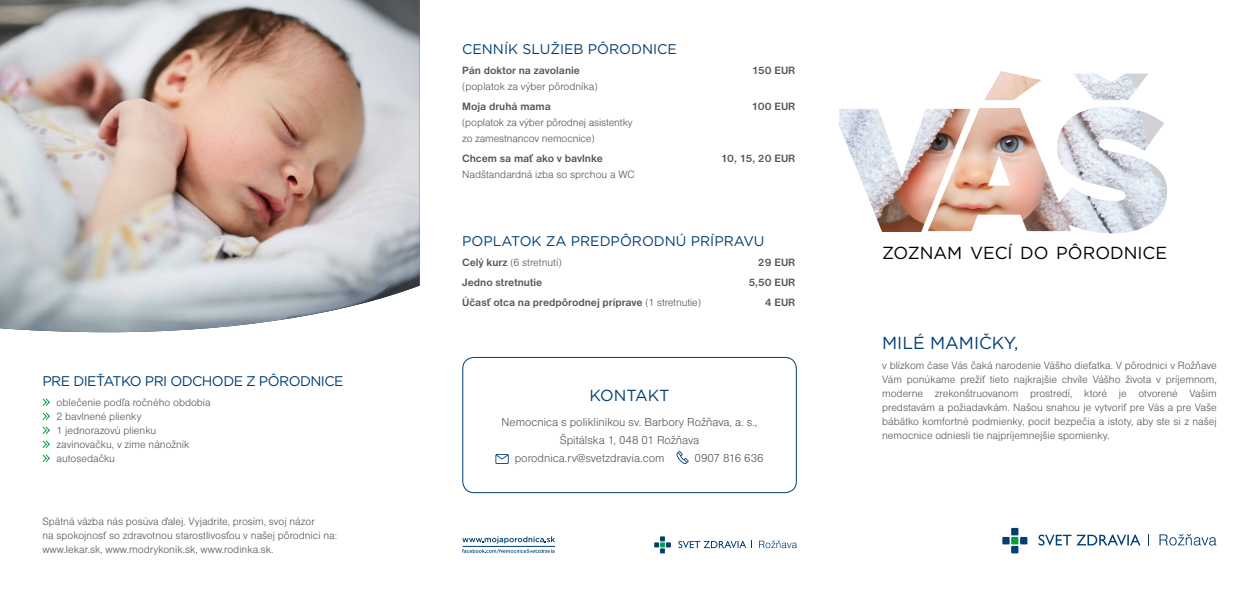
<style>
.page{position:relative;width:1259px;height:596px;background:#fff}
.page>*{position:absolute;margin:0;border:0;box-sizing:border-box;transform-origin:0 0}
.t1{font:17.4px "Gotham";color:#000}
.t2{font:17.4px "Gotham";color:#003e75}
.t3{font:16px "Gotham";letter-spacing:-.005em;color:#003e75}
.t4{font:14px "Gotham";color:#003e75}
.t5{font:14px "Gotham";letter-spacing:-.04em;color:#003e75}
.t6{font:12px "Nimbus Sans DOT Ligh";color:#575756}
.t7{font:11px/14px "Nimbus Sans DOT Ligh";color:#575756}
.t8{font:700 11px "Nimbus Sans DOT";color:#575756}
.s1{font-family:"Nimbus Sans DOT";font-weight:700}
.s2{font-family:"Nimbus Sans DOT Ligh";font-weight:400}
</style>
<div class="page">
<img style="left:839px;top:71px;width:328px;height:162px">
<svg style="left:1038px;top:534px;width:102px;height:11px"></svg>
<div style="left:1011px;top:527px;width:7px;height:8px;background:#003e75"></div>
<div style="left:1011px;top:536px;width:7px;height:8px;background:#00a13a"></div>
<div style="left:1020px;top:536px;width:7px;height:8px;background:#003e75"></div>
<div style="left:1002px;top:536px;width:7px;height:8px;background:#003e75"></div>
<div style="left:1011px;top:545px;width:7px;height:8px;background:#003e75"></div>
<svg style="left:1159px;top:534px;width:57px;height:11px"></svg>
<svg style="left:678px;top:540px;width:74px;height:8px"></svg>
<svg style="left:654px;top:536px;width:17px;height:17px"></svg>
<svg style="left:759px;top:540px;width:38px;height:8px"></svg>
<svg style="left:42px;top:398px;width:8px;height:64px"></svg>
<svg style="left:462px;top:536px;width:93px;height:17px"></svg>
<hr style="left:462px;top:545px;width:93px;height:1px;background:#003e75">
<svg style="left:495px;top:454px;width:14px;height:9px"></svg>
<svg style="left:676px;top:451px;width:12px;height:12px"></svg>
<div style="left:462px;top:357px;width:335px;height:136px;border:1px solid #003e75;border-radius:11px"></div>
<img style="left:0;top:0;width:420px;height:332px">
<p class="t5" style="left:43px;top:372px;width:302px">PRE DIEŤATKO PRI ODCHODE Z PÔRODNICE</p>
<p class="t7" style="left:57px;top:395px;width:156px">oblečenie podľa ročného obdobia<br>2 bavlnené plienky<br>1 jednorazovú plienku zavinovačku, v zime nánožník autosedačku</p>
<p class="t7" style="left:42px;top:514px;width:296px">Spätná väzba nás posúva ďalej. Vyjadrite, prosím, svoj názor<br>na spokojnosť so zdravotnou starostlivosťou v našej pôrodnici na: www.lekar.sk, www.modrykonik.sk, www.rodinka.sk.</p>
<p class="t4" style="left:462px;top:40px;width:216px">CENNÍK SLUŽIEB PÔRODNICE</p>
<p class="t8" style="left:462px;top:64px;width:119px">Pán doktor na zavolanie</p>
<p class="t8" style="left:752px;top:64px;width:45px">150 EUR</p>
<p class="t7" style="left:462px;top:79px;width:137px">(poplatok za výber pôrodníka)</p>
<p class="t8" style="left:462px;top:100px;width:90px">Moja druhá mama</p>
<p class="t8" style="left:751px;top:100px;width:45px">100 EUR</p>
<p class="t7" style="left:462px;top:114px;width:172px;line-height:16px">(poplatok za výber pôrodnej asistentky zo zamestnancov nemocnice)</p>
<p class="t8" style="left:462px;top:152px;width:142px">Chcem sa mať ako v bavlnke</p>
<p class="t8" style="left:721px;top:152px;width:76px">10, 15, 20 EUR</p>
<p class="t7" style="left:462px;top:167px;width:174px">Nadštandardná izba so sprchou a WC</p>
<p class="t4" style="left:462px;top:232px;width:304px">POPLATOK ZA PREDPÔRODNÚ PRÍPRAVU</p>
<p class="t7" style="left:462px;top:255px;width:101px"><span class="s1">Celý kurz</span> (6 stretnutí)</p>
<p class="t8" style="left:758px;top:256px;width:39px">29 EUR</p>
<p class="t8" style="left:462px;top:276px;width:82px">Jedno stretnutie</p>
<p class="t8" style="left:748px;top:276px;width:48px">5,50 EUR</p>
<p class="t8" style="left:462px;top:296px;width:240px">Účasť otca na predpôrodnej príprave <span class="s2">(1 stretnutie)</span></p>
<p class="t8" style="left:765px;top:296px;width:32px">4 EUR</p>
<h2 class="t3" style="left:589px;top:385px;width:82px">KONTAKT</h2>
<p class="t6" style="left:501px;top:415px;width:257px">Nemocnica s poliklinikou sv. Barbory Rožňava, a. s.,</p>
<p class="t6" style="left:560px;top:433px;width:141px">Špitálska 1, 048 01 Rožňava</p>
<p class="t6" style="left:515px;top:451px;width:151px">porodnica.rv@svetzdravia.com</p>
<p class="t6" style="left:694px;top:451px;width:71px">0907 816 636</p>
<h1 class="t1" style="left:882px;top:242px;width:286px">ZOZNAM VECÍ DO PÔRODNICE</h1>
<h1 class="t2" style="left:882px;top:331px;width:138px">MILÉ MAMIČKY,</h1>
<p class="t7" style="left:882px;top:358px;width:336px;text-align:justify">v blízkom čase Vás čaká narodenie Vášho dieťatka. V pôrodnici v Rožňave Vám ponúkame prežiť tieto najkrajšie chvíle Vášho života v príjemnom, moderne zrekonštruovanom prostredí, ktoré je otvorené Vašim predstavám a požiadavkám. Našou snahou je vytvoriť pre Vás a pre Vaše bábätko komfortné podmienky, pocit bezpečia a istoty, aby ste si z našej nemocnice odniesli tie najpríjemnejšie spomienky.</p>
</div>
